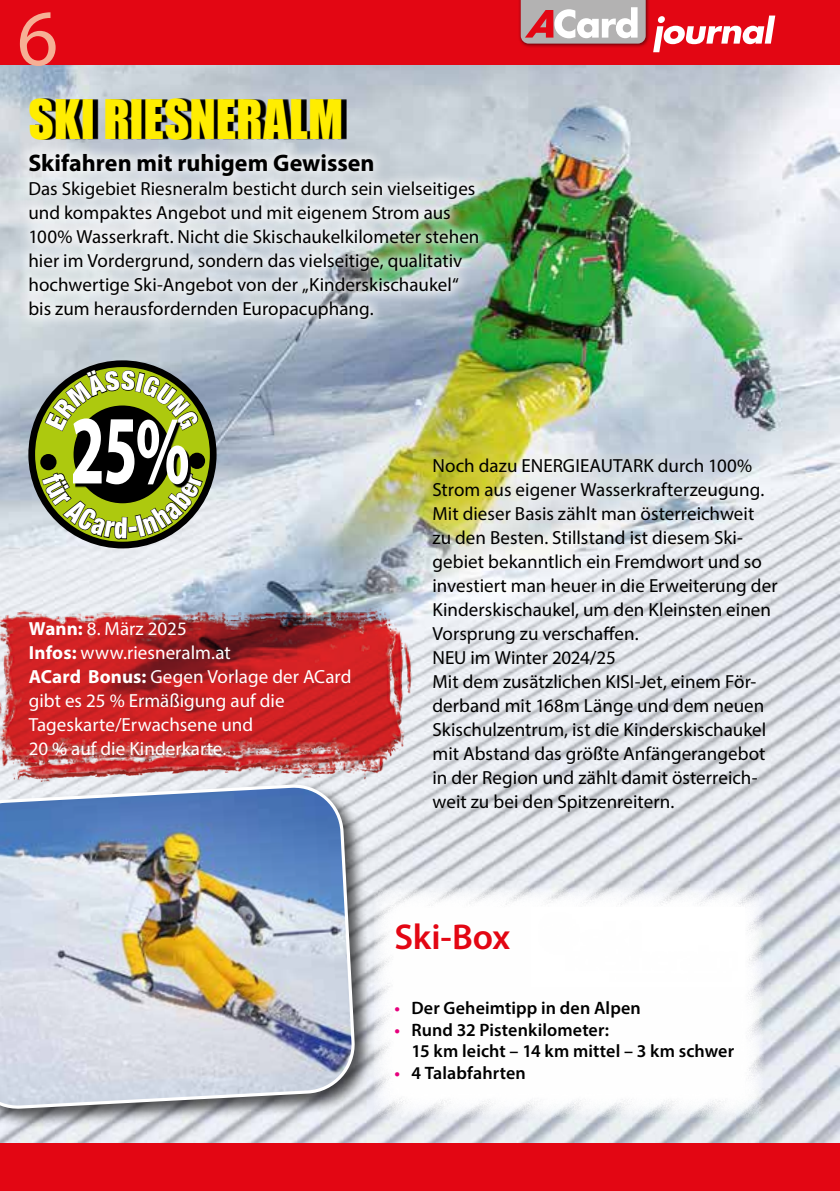
<style>
.page{position:relative;width:840px;height:1191px;background:#fff}
.page>*{position:absolute;margin:0;border:0;box-sizing:border-box;transform-origin:0 0}
.t1{font:800 84.2px "Koz Go Pr 6 N";color:#fff;scale:.7 1}
.t2{font:80px "Myriad Pro";color:#f6af95}
.t3{font:50px "Impact";color:#ffed00}
.t4{font:600 36px "Myriad Pro";letter-spacing:-.005em;color:#e30613}
.t5{font:700 24px "Myriad Pro";color:#000}
.t6{font:19px/24px "Myriad Pro";letter-spacing:.005em;color:#000}
.t7{font:19px/24px "Myriad Pro";letter-spacing:.005em;color:#fff}
.t8{font:600 18px/21.6px "Myriad Pro";letter-spacing:.005em;color:#000}
.s1{font-weight:700}
.s2{color:#e6007d}
</style>
<div class="page">
<img style="left:0;top:65px;width:839px;height:1079px">
<img style="left:0;top:595px;width:415px;height:195px">
<div style="left:17px;top:141px;width:474px;height:190px;background:#fff;opacity:.75"></div>
<svg style="left:35px;top:99px;width:312px;height:41px;fill:#000"></svg>
<svg style="left:31px;top:363px;width:182px;height:182px;fill:#adc90e"></svg>
<div style="left:28px;top:360px;width:189px;height:189px;border:7px solid #000;border-radius:50%"></div>
<div style="left:40px;top:454px;width:17px;height:16px;background:#000;border-radius:50%"></div>
<div style="left:189px;top:452px;width:16px;height:17px;background:#000;border-radius:50%"></div>
<div style="left:75px;top:421px;width:115px;height:66px;background:#000"></div>
<div style="left:0;top:782px;width:375px;height:346px;background:#000;opacity:.65"></div>
<img style="left:0;top:785px;width:354px;height:323px">
<div style="left:0;top:1144px;width:839px;height:47px;background:#e30613"></div>
<div style="left:0;top:0;width:839px;height:65px;background:#e30613"></div>
<div style="left:518px;top:0;width:132px;height:48px;background:#000;opacity:.5"></div>
<svg style="left:520px;top:0;width:125px;height:44px"></svg>
<svg style="left:653px;top:16px;width:121px;height:36px"></svg>
<div style="left:373px;top:887px;width:390px;height:231px;background:#fff;border:4px solid #fff"></div>
<svg style="left:45px;top:369px;width:154px;height:61px"></svg>
<svg style="left:42px;top:471px;width:161px;height:68px"></svg>
<h2 class="t2" style="left:17px;top:-11px;width:43px">6</h2>
<h3 class="t3" style="left:28px;top:81px;width:316px">SKI RIESNERALM</h3>
<p class="t5" style="left:28px;top:148px;width:347px">Skifahren mit ruhigem Gewissen</p>
<p class="t6" style="left:28px;top:177px;width:452px">Das Skigebiet Riesneralm besticht durch sein vielseitiges und kompaktes Angebot und mit eigenem Strom aus 100% Wasserkraft. Nicht die Skischaukelkilometer stehen hier im Vordergrund, sondern das vielseitige, qualitativ hochwertige Ski-Angebot von der „Kinderskischaukel“ bis zum herausfordernden Europacuphang.</p>
<h1 class="t1" style="left:71px;top:405px;width:171px">25%</h1>
<p class="t7" style="left:29px;top:616px;width:324px"><span class="s1">Wann:</span> 8. März 2025<br><span class="s1">Infos:</span> www.riesneralm.at<br><span class="s1">ACard Bonus:</span> Gegen Vorlage der ACard gibt es 25 % Ermäßigung auf die<br>Tageskarte/Erwachsene und<br>20 % auf die Kinderkarte.</p>
<p class="t6" style="left:432px;top:453px;width:346px">Noch dazu ENERGIEAUTARK durch 100% Strom aus eigener Wasserkrafterzeugung.<br>Mit dieser Basis zählt man österreichweit zu den Besten. Stillstand ist diesem Ski&shy;gebiet bekanntlich ein Fremdwort und so investiert man heuer in die Erweiterung der Kinderskischaukel, um den Kleinsten einen Vorsprung zu verschafen.<br>NEU im Winter 2024/25<br>Mit dem zusätzlichen KISI-Jet, einem För&shy;derband mit 168m Länge und dem neuen Skischulzentrum, ist die Kinderskischaukel mit Abstand das größte Anfängerangebot in der Region und zählt damit österreich&shy;weit zu bei den Spitzenreitern.</p>
<p class="t4" style="left:394px;top:914px;width:117px">Ski-Box</p>
<p class="t8" style="left:394px;top:997px;width:248px"><span class="s2">•</span> Der Geheimtipp in den Alpen</p>
<p class="t8" style="left:411px;top:1018px;width:324px;text-indent:-17px"><span class="s2">•</span> Rund 32 Pistenkilometer:<br>15 km leicht – 14 km mittel – 3 km schwer</p>
<p class="t8" style="left:394px;top:1061px;width:133px"><span class="s2">•</span> 4 Talabfahrten</p>
</div>
